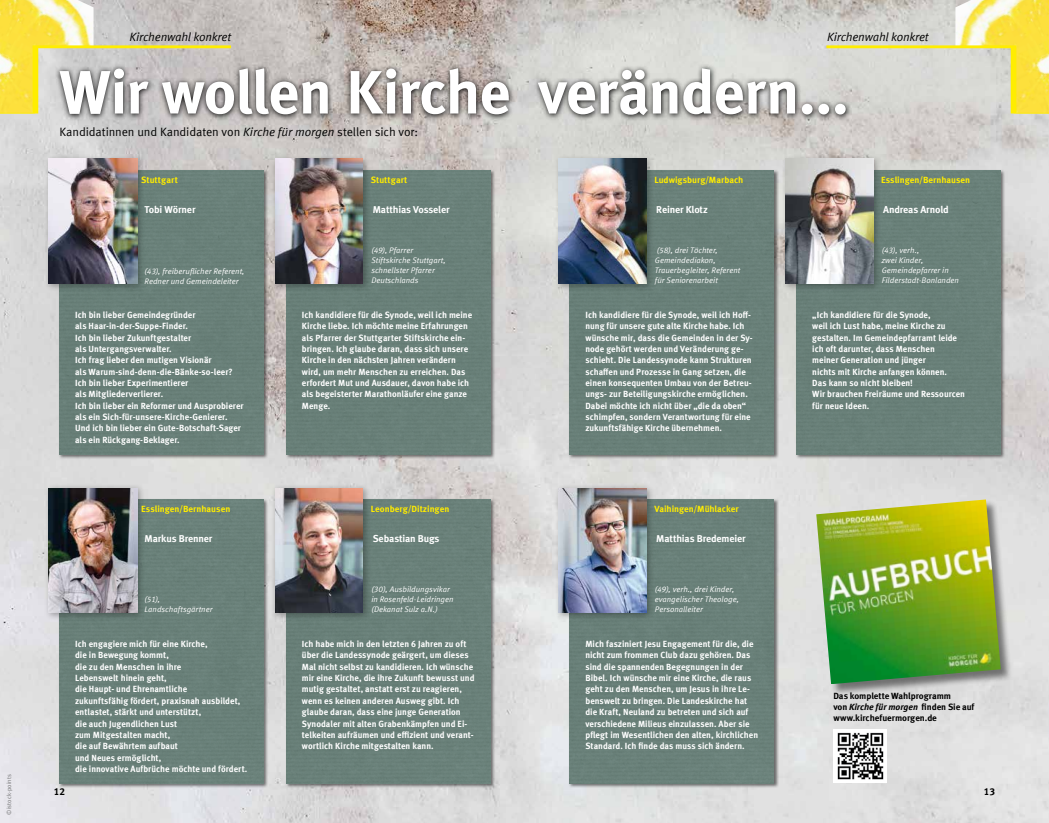
<style>
.page{position:relative;width:1049px;height:823px;background:#fff}
.page>*{position:absolute;margin:0;border:0;box-sizing:border-box;transform-origin:0 0}
.t1{font:700 61px "Meta Offc";letter-spacing:-.025em;color:#fff}
.t2{font:12px "Meta Offc Norm";letter-spacing:-.01em;color:#000}
.t3{font:12px "Meta Offc Norm Ita";letter-spacing:-.02em;color:#000}
.t4{font:700 10px "Meta Offc";letter-spacing:-.015em;color:#fff}
.t5{font:700 10px "Meta Offc";color:#000}
.t6{font:700 9px/11.3px "Meta Offc";color:#fff;scale:.96 1}
.t7{font:700 9px "Meta Offc";color:#ffed00}
.t8{font:700 9px/11px "Meta Offc";letter-spacing:-.01em;color:#000}
.t9{font:8px/10px "Meta Offc Norm Ita";color:#fff}
.t10{font:6px "Meta Offc Norm";letter-spacing:.015em;color:#707172}
.s1{font-family:"Meta Offc Norm Ita"}
.s2{font-style:italic}
</style>
<div class="page">
<img style="left:0;top:0;width:1049px;height:822px">
<img style="left:955px;top:0;width:94px;height:45px">
<svg style="left:826px;top:45px;width:223px;height:68px"></svg>
<img style="left:0;top:0;width:94px;height:45px">
<svg style="left:0;top:45px;width:231px;height:68px"></svg>
<svg style="left:55px;top:64px;width:797px;height:58px"></svg>
<div style="left:795px;top:169px;width:211px;height:290px;background:#000;opacity:.54"></div>
<div style="left:797px;top:170px;width:204px;height:284px;background:#698079"></div>
<div style="left:781px;top:155px;width:100px;height:137px;background:#000;opacity:.3"></div>
<img style="left:785px;top:159px;width:88px;height:124px">
<div style="left:569px;top:498px;width:210px;height:290px;background:#000;opacity:.54"></div>
<div style="left:570px;top:499px;width:204px;height:283px;background:#698079"></div>
<div style="left:554px;top:484px;width:101px;height:136px;background:#000;opacity:.3"></div>
<img style="left:558px;top:488px;width:88px;height:124px">
<div style="left:285px;top:498px;width:210px;height:290px;background:#000;opacity:.54"></div>
<div style="left:286px;top:499px;width:204px;height:283px;background:#698079"></div>
<div style="left:271px;top:484px;width:100px;height:136px;background:#000;opacity:.3"></div>
<img style="left:275px;top:488px;width:88px;height:124px">
<div style="left:58px;top:498px;width:211px;height:290px;background:#000;opacity:.54"></div>
<div style="left:60px;top:499px;width:204px;height:283px;background:#698079"></div>
<div style="left:44px;top:484px;width:101px;height:136px;background:#000;opacity:.3"></div>
<img style="left:48px;top:488px;width:89px;height:124px">
<div style="left:833px;top:729px;width:54px;height:53px;background:#fff"></div>
<img style="left:837px;top:732px;width:47px;height:48px">
<div style="left:58px;top:169px;width:211px;height:290px;background:#000;opacity:.54"></div>
<div style="left:60px;top:170px;width:204px;height:284px;background:#698078"></div>
<div style="left:44px;top:155px;width:101px;height:137px;background:#000;opacity:.3"></div>
<img style="left:48px;top:159px;width:89px;height:124px">
<div style="left:285px;top:169px;width:210px;height:290px;background:#000;opacity:.54"></div>
<div style="left:286px;top:170px;width:204px;height:284px;background:#698078"></div>
<div style="left:271px;top:155px;width:100px;height:137px;background:#000;opacity:.3"></div>
<img style="left:275px;top:159px;width:88px;height:124px">
<div style="left:569px;top:169px;width:210px;height:290px;background:#000;opacity:.54"></div>
<div style="left:570px;top:170px;width:204px;height:284px;background:#698078"></div>
<div style="left:554px;top:155px;width:101px;height:137px;background:#000;opacity:.3"></div>
<img style="left:558px;top:159px;width:88px;height:124px">
<div style="left:817px;top:499px;width:195px;height:196px;background:#000;opacity:.49"></div>
<img style="left:816px;top:499px;width:185px;height:184px">
<p class="t10" style="left:5px;top:814px;width:42px;rotate:-90deg">©istock-points</p>
<h2 class="t3" style="left:130px;top:30px;width:103px">Kirchenwahl konkret</h2>
<h2 class="t3" style="left:827px;top:30px;width:103px">Kirchenwahl konkret</h2>
<h1 class="t1" style="left:59px;top:56px;width:791px">Wir wollen Kirche verändern...</h1>
<h2 class="t2" style="left:60px;top:125px;width:360px">Kandidatinnen und Kandidaten von <span class="s1">Kirche für morgen</span> stellen sich vor:</h2>
<p class="t7" style="left:141px;top:174px;width:38px">Stuttgart</p>
<p class="t7" style="left:371px;top:174px;width:38px">Stuttgart</p>
<p class="t7" style="left:654px;top:174px;width:90px">Ludwigsburg/Marbach</p>
<p class="t7" style="left:881px;top:174px;width:91px">Esslingen/Bernhausen</p>
<p class="t4" style="left:145px;top:203px;width:53px">Tobi Wörner</p>
<p class="t9" style="left:145px;top:266px;width:102px">(43), freiberuflicher Referent,<br>Redner und Gemeindeleiter</p>
<p class="t4" style="left:373px;top:203px;width:78px">Matthias Vosseler</p>
<p class="t9" style="left:371px;top:245px;width:76px">(49), Pfarrer<br>Stiftskirche Stuttgart, schnellster Pfarrer<br>Deutschlands</p>
<p class="t4" style="left:656px;top:203px;width:53px">Reiner Klotz</p>
<p class="t9" style="left:655px;top:245px;width:87px">(58), drei Töchter,<br>Gemeindediakon,<br>Trauerbegleiter, Referent für Seniorenarbeit</p>
<p class="t4" style="left:883px;top:203px;width:67px">Andreas Arnold</p>
<p class="t9" style="left:882px;top:245px;width:79px">(43), verh.,<br>zwei Kinder,<br>Gemeindepfarrer in<br>Filderstadt-Bonlanden</p>
<p class="t6" style="left:75px;top:309px;width:177px">Ich bin lieber Gemeindegründer<br>als Haar-in-der-Suppe-Finder.<br>Ich bin lieber Zukunftgestalter<br>als Untergangsverwalter.<br>Ich frag lieber den mutigen Visionär<br>als Warum-sind-denn-die-Bänke-so-leer?<br>Ich bin lieber Experimentierer<br>als Mitgliederverlierer.<br>Ich bin lieber ein Reformer und Ausprobierer als ein Sich-für-unsere-Kirche-Genierer.<br>Und ich bin lieber ein Gute-Botschaft-Sager als ein Rückgang-Beklager.</p>
<p class="t6" style="left:302px;top:309px;width:179px">Ich kandidiere für die Synode, weil ich meine Kirche liebe. Ich möchte meine Erfahrungen als Pfarrer der Stuttgarter Stiftskirche ein&shy;bringen. Ich glaube daran, dass sich unsere Kirche in den nächsten Jahren verändern wird, um mehr Menschen zu erreichen. Das erfordert Mut und Ausdauer, davon habe ich als begeisterter Marathonläufer eine ganze Menge.</p>
<p class="t6" style="left:585px;top:309px;width:176px">Ich kandidiere für die Synode, weil ich Hoff&shy;nung für unsere gute alte Kirche habe. Ich wünsche mir, dass die Gemeinden in der Sy&shy;node gehört werden und Veränderung ge&shy;schieht. Die Landessynode kann Strukturen schaffen und Prozesse in Gang setzen, die einen konsequenten Umbau von der Betreu&shy;ungs- zur Beteiligungskirche ermöglichen.<br>Dabei möchte ich nicht über „die da oben“ schimpfen, sondern Verantwortung für eine zukunftsfähige Kirche übernehmen.</p>
<p class="t6" style="left:812px;top:309px;width:161px">„Ich kandidiere für die Synode,<br>weil ich Lust habe, meine Kirche zu gestalten. Im Gemeindepfarramt leide ich oft darunter, dass Menschen<br>meiner Generation und jünger<br>nichts mit Kirche anfangen können.<br>Das kann so nicht bleiben!<br>Wir brauchen Freiräume und Ressourcen für neue Ideen.</p>
<p class="t7" style="left:141px;top:503px;width:91px">Esslingen/Bernhausen</p>
<p class="t7" style="left:371px;top:503px;width:80px">Leonberg/Ditzingen</p>
<p class="t7" style="left:654px;top:503px;width:86px">Vaihingen/Mühlacker</p>
<p class="t4" style="left:145px;top:532px;width:69px">Markus Brenner</p>
<p class="t4" style="left:373px;top:532px;width:68px">Sebastian Bugs</p>
<p class="t4" style="left:656px;top:532px;width:91px">Matthias Bredemeier</p>
<p class="t9" style="left:145px;top:593px;width:70px">(51),<br>Landschaftsgärtner</p>
<p class="t9" style="left:371px;top:584px;width:84px">(30), Ausbildungsvikar in Rosenfeld-Leidringen (Dekanat Sulz a.N.)</p>
<p class="t9" style="left:655px;top:584px;width:86px">(49), verh., drei Kinder, evangelischer Theologe,<br>Personalleiter</p>
<p class="t6" style="left:75px;top:638px;width:181px">Ich engagiere mich für eine Kirche,<br>die in Bewegung kommt,<br>die zu den Menschen in ihre<br>Lebenswelt hinein geht,<br>die Haupt- und Ehrenamtliche<br>zukunftsfähig fördert, praxisnah ausbildet, entlastet, stärkt und unterstützt,<br>die auch Jugendlichen Lust<br>zum Mitgestalten macht,<br>die auf Bewährtem aufbaut<br>und Neues ermöglicht,<br>die innovative Aufbrüche möchte und fördert.</p>
<p class="t6" style="left:302px;top:638px;width:181px">Ich habe mich in den letzten 6 Jahren zu oft über die Landessynode geärgert, um dieses Mal nicht selbst zu kandidieren. Ich wünsche mir eine Kirche, die ihre Zukunft bewusst und mutig gestaltet, anstatt erst zu reagieren, wenn es keinen anderen Ausweg gibt. Ich glaube daran, dass eine junge Generation Synodaler mit alten Grabenkämpfen und Ei&shy;telkeiten aufräumen und effizient und verant&shy;wortlich Kirche mitgestalten kann.</p>
<p class="t6" style="left:585px;top:638px;width:181px">Mich fasziniert Jesu Engagement für die, die nicht zum frommen Club dazu gehören. Das sind die spannenden Begegnungen in der Bibel. Ich wünsche mir eine Kirche, die raus geht zu den Menschen, um Jesus in ihre Le&shy;benswelt zu bringen. Die Landeskirche hat die Kraft, Neuland zu betreten und sich auf verschiedene Milieus einzulassen. Aber sie pflegt im Wesentlichen den alten, kirchlichen Standard. Ich finde das muss sich ändern.</p>
<p class="t8" style="left:833px;top:690px;width:143px">Das komplette Wahlprogramm<br>von <span class="s2">Kirche für morgen</span> finden Sie auf www.kirchefuermorgen.de</p>
<p class="t5" style="left:54px;top:784px;width:13px">12</p>
<p class="t5" style="left:984px;top:784px;width:13px">13</p>
</div>
